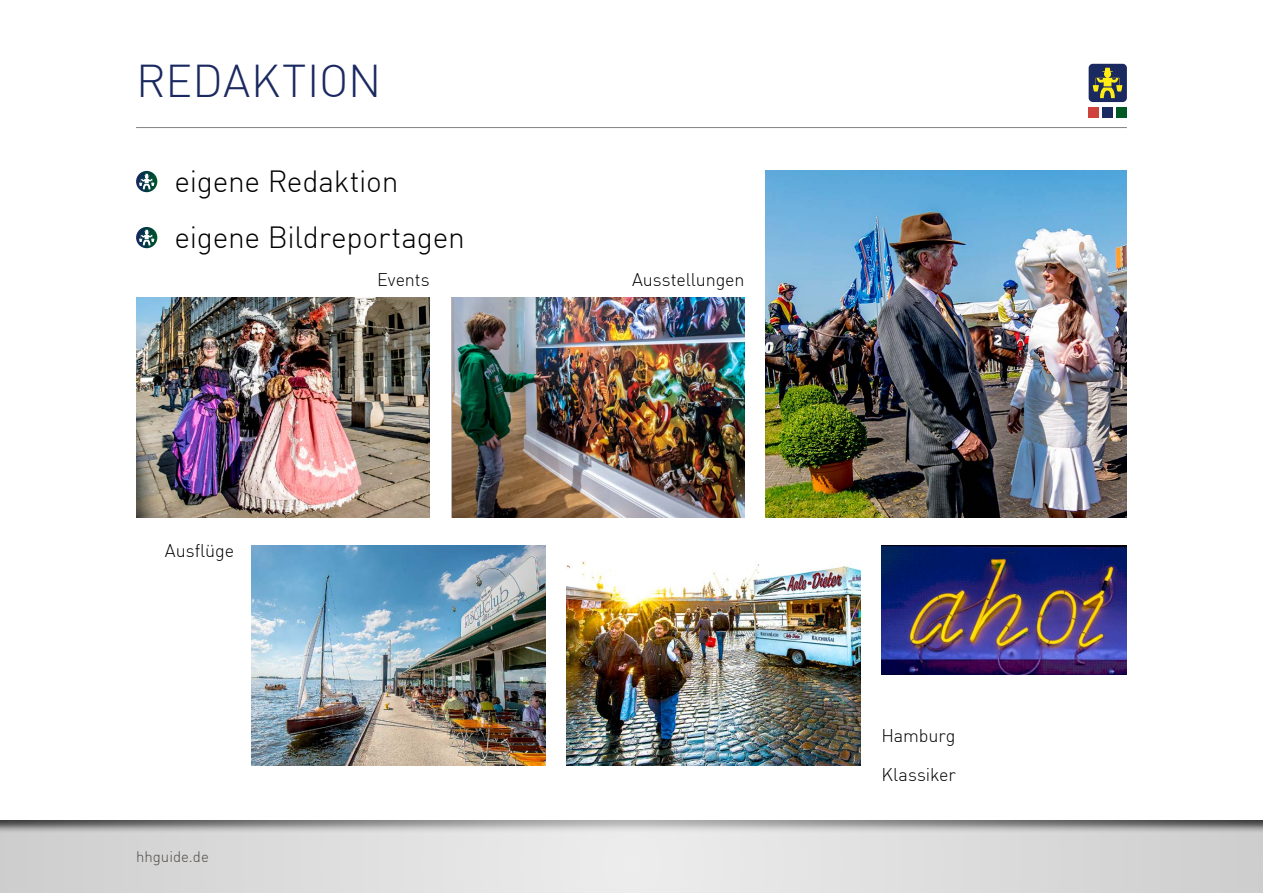
<style>
.page{position:relative;width:1263px;height:893px;background:#fff}
.page>*{position:absolute;margin:0;border:0;box-sizing:border-box;transform-origin:0 0}
.t1{font:300 45px "DIN";color:#1b2961}
.t2{font:300 30px/55.9px "DIN";letter-spacing:-.01em;color:#000}
.t3{font:300 18px/39px "DIN";letter-spacing:-.005em;color:#000}
.t4{font:300 15px "DIN";color:#4f4a46}
</style>
<div class="page">
<svg style="left:136px;top:171px;width:21px;height:21px"></svg>
<svg style="left:139px;top:174px;width:15px;height:15px"></svg>
<svg style="left:136px;top:227px;width:21px;height:21px"></svg>
<svg style="left:139px;top:230px;width:15px;height:15px"></svg>
<img style="left:881px;top:545px;width:246px;height:130px">
<img style="left:252px;top:545px;width:293px;height:220px">
<img style="left:452px;top:297px;width:293px;height:220px">
<img style="left:136px;top:297px;width:294px;height:220px">
<img style="left:567px;top:561px;width:293px;height:204px">
<img style="left:766px;top:170px;width:361px;height:347px">
<hr style="left:136px;top:127px;width:991px;height:1px;background:#000">
<div style="left:0;top:819px;width:1263px;height:74px;background:#000;opacity:.75"></div>
<div style="left:1102px;top:107px;width:11px;height:11px;background:#1b2961"></div>
<div style="left:1116px;top:107px;width:11px;height:11px;background:#005825"></div>
<div style="left:1089px;top:107px;width:10px;height:11px;background:#d0423c"></div>
<div style="left:1089px;top:64px;width:38px;height:38px;background:#1b2961;border-radius:4px"></div>
<svg style="left:1093px;top:68px;width:29px;height:30px"></svg>
<h1 class="t1" style="left:136px;top:53px;width:247px">REDAKTION</h1>
<h2 class="t2" style="left:174px;top:153px;width:292px">eigene Redaktion eigene Bildreportagen</h2>
<p class="t3" style="left:165px;top:531px;width:71px">Ausflüge</p>
<p class="t4" style="left:136px;top:847px;width:74px">hhguide.de</p>
<p class="t3" style="left:377px;top:260px;width:54px">Events</p>
<p class="t3" style="left:632px;top:260px;width:114px">Ausstellungen</p>
<p class="t3" style="left:881px;top:716px;width:76px">Hamburg<br>Klassiker</p>
</div>
